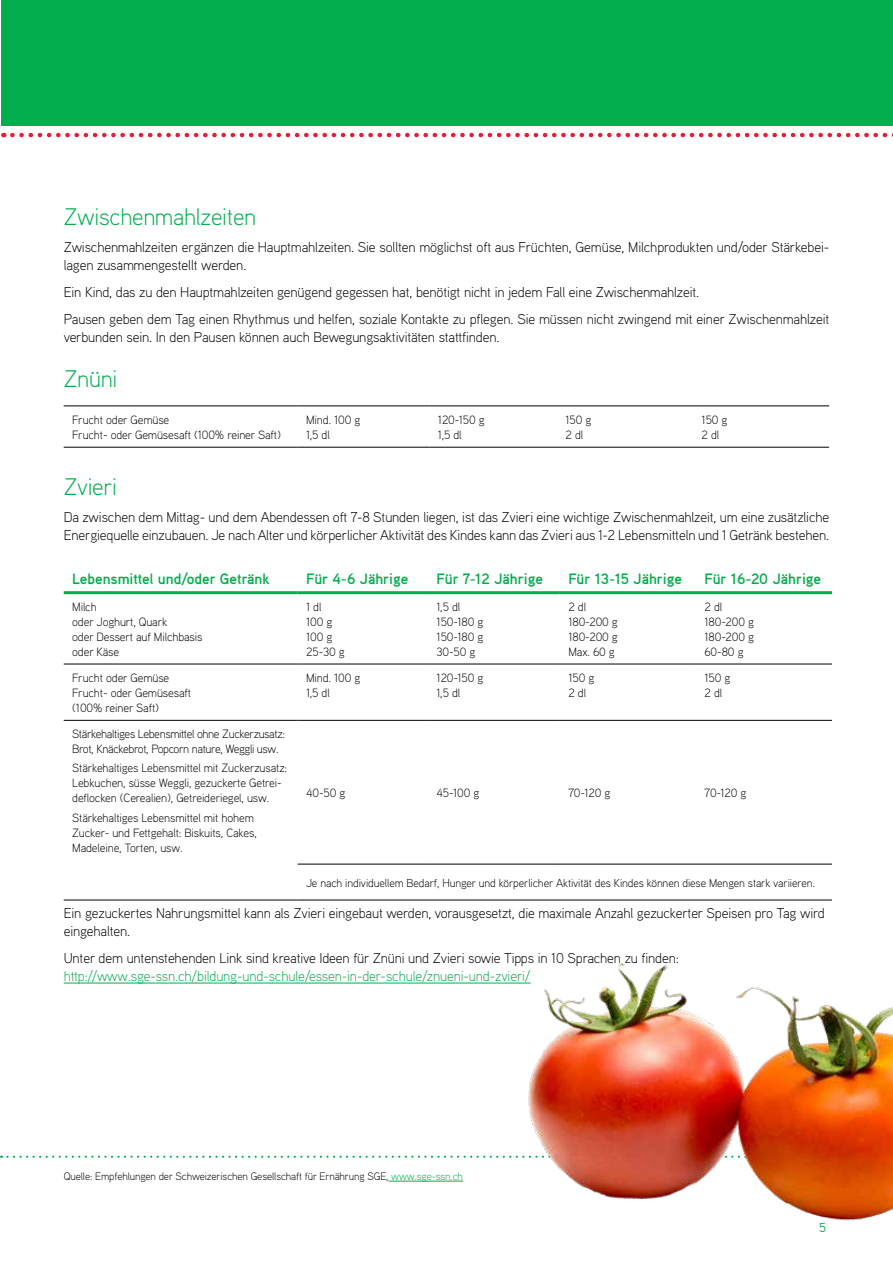
<style>
.page{position:relative;width:893px;height:1263px;background:#fff}
.page>*{position:absolute;margin:0;border:0;box-sizing:border-box;transform-origin:0 0}
.t1{font:300 24px "Aaux Pro OT";letter-spacing:-.01em;color:#00ae4d}
.t2{font:700 15px "Aaux Pro OT";color:#00ae4d}
.t3{font:300 14.25px/18px "Aaux Pro OT";letter-spacing:-.01em;color:#000}
.t4{font:300 14.25px "Aaux Pro OT";letter-spacing:-.01em;color:#00ae4d}
.t5{font:13.05px "Aaux Pro OT";color:#00ae4d}
.t6{font:300 12px/15px "Aaux Pro OT";letter-spacing:-.01em;color:#000}
.t7{font:300 12px/15px "Aaux Pro OT";letter-spacing:-.03em;color:#000}
.t8{font:300 11.55px "Aaux Pro OT";letter-spacing:-.01em;color:#000}
.t9{font:300 10.8px "Aaux Pro OT";letter-spacing:-.01em;color:#000}
.s1{color:#00ae4d}
</style>
<div class="page">
<svg style="left:1px;top:1156px;width:524px;height:2px"></svg>
<img style="left:527px;top:963px;width:366px;height:258px">
<svg style="left:12px;top:133px;width:881px;height:4px"></svg>
<div style="left:1px;top:0;width:892px;height:126px;background:#00ae4d"></div>
<hr style="left:64px;top:982px;width:467px;height:1px;background:#00ae4d">
<hr style="left:64px;top:447px;width:234px;height:1px;background:#000">
<hr style="left:298px;top:447px;width:131px;height:1px;background:#000">
<hr style="left:429px;top:447px;width:128px;height:1px;background:#000">
<hr style="left:557px;top:447px;width:136px;height:1px;background:#000">
<hr style="left:693px;top:447px;width:136px;height:1px;background:#000">
<hr style="left:64px;top:406px;width:234px;height:1px;background:#000">
<hr style="left:298px;top:406px;width:131px;height:1px;background:#000">
<hr style="left:429px;top:406px;width:128px;height:1px;background:#000">
<hr style="left:557px;top:406px;width:136px;height:1px;background:#000">
<hr style="left:693px;top:406px;width:136px;height:1px;background:#000">
<hr style="left:64px;top:664px;width:234px;height:1px;background:#000">
<hr style="left:64px;top:720px;width:234px;height:1px;background:#000">
<hr style="left:298px;top:720px;width:130px;height:1px;background:#000">
<hr style="left:428px;top:720px;width:132px;height:1px;background:#000">
<hr style="left:560px;top:720px;width:136px;height:1px;background:#000">
<hr style="left:696px;top:720px;width:136px;height:1px;background:#000">
<hr style="left:64px;top:591px;width:234px;height:3px;background:#00ae4d">
<hr style="left:298px;top:591px;width:130px;height:3px;background:#00ae4d">
<hr style="left:428px;top:591px;width:132px;height:3px;background:#00ae4d">
<hr style="left:560px;top:591px;width:136px;height:3px;background:#00ae4d">
<hr style="left:696px;top:591px;width:136px;height:3px;background:#00ae4d">
<hr style="left:298px;top:664px;width:130px;height:1px;background:#000">
<hr style="left:428px;top:664px;width:132px;height:1px;background:#000">
<hr style="left:560px;top:664px;width:136px;height:1px;background:#000">
<hr style="left:696px;top:664px;width:136px;height:1px;background:#000">
<hr style="left:64px;top:900px;width:234px;height:1px;background:#000">
<hr style="left:298px;top:864px;width:130px;height:1px;background:#000">
<hr style="left:428px;top:864px;width:132px;height:1px;background:#000">
<hr style="left:560px;top:864px;width:136px;height:1px;background:#000">
<hr style="left:696px;top:864px;width:136px;height:1px;background:#000">
<hr style="left:298px;top:900px;width:130px;height:1px;background:#000">
<hr style="left:428px;top:900px;width:132px;height:1px;background:#000">
<hr style="left:560px;top:900px;width:136px;height:1px;background:#000">
<hr style="left:696px;top:900px;width:136px;height:1px;background:#000">
<hr style="left:388px;top:1181px;width:75px;height:1px;background:#00ae4d">
<h1 class="t1" style="left:64px;top:202px;width:194px">Zwischenmahlzeiten</h1>
<p class="t3" style="left:64px;top:238px;width:767px">Zwischenmahlzeiten ergänzen die Hauptmahlzeiten. Sie sollten möglichst oft aus Früchten, Gemüse, Milchprodukten und/oder Stärkebei&shy;lagen zusammengestellt werden.</p>
<p class="t3" style="left:64px;top:278px;width:767px;line-height:27px">Ein Kind, das zu den Hauptmahlzeiten genügend gegessen hat, benötigt nicht in jedem Fall eine Zwischenmahlzeit.<br>Pausen geben dem Tag einen Rhythmus und helfen, soziale Kontakte zu pflegen. Sie müssen nicht zwingend mit einer Zwischenmahlzeit</p>
<p class="t3" style="left:64px;top:328px;width:437px">verbunden sein. In den Pausen können auch Bewegungsaktivitäten stattfinden.</p>
<h1 class="t1" style="left:64px;top:364px;width:55px">Znüni</h1>
<p class="t6" style="left:72px;top:412px;width:210px">Frucht oder Gemüse<br>Frucht- oder Gemüsesaft (100% reiner Saft)</p>
<p class="t6" style="left:306px;top:412px;width:56px">Mind. 100 g<br>1,5 dl</p>
<p class="t6" style="left:438px;top:412px;width:48px">120-150 g<br>1,5 dl</p>
<p class="t6" style="left:565px;top:412px;width:27px">150 g<br>2 dl</p>
<p class="t6" style="left:702px;top:412px;width:27px">150 g<br>2 dl</p>
<h1 class="t1" style="left:64px;top:472px;width:55px">Zvieri</h1>
<p class="t3" style="left:64px;top:508px;width:767px">Da zwischen dem Mittag- und dem Abendessen oft 7-8 Stunden liegen, ist das Zvieri eine wichtige Zwischenmahlzeit, um eine zusätzliche<br>Energiequelle einzubauen. Je nach Alter und körperlicher Aktivität des Kindes kann das Zvieri aus 1-2 Lebensmitteln und 1 Getränk bestehen.</p>
<p class="t2" style="left:72px;top:569px;width:199px">Lebensmittel und/oder Getränk</p>
<p class="t2" style="left:306px;top:569px;width:104px">Für 4-6 Jährige</p>
<p class="t2" style="left:437px;top:569px;width:108px">Für 7-12 Jährige</p>
<p class="t2" style="left:568px;top:569px;width:115px">Für 13-15 Jährige</p>
<p class="t2" style="left:704px;top:569px;width:118px">Für 16-20 Jährige</p>
<p class="t6" style="left:72px;top:598px;width:132px">Milch<br>oder Joghurt, Quark<br>oder Dessert auf Milchbasis oder Käse</p>
<p class="t6" style="left:306px;top:598px;width:40px">1 dl<br>100 g<br>100 g<br>25-30 g</p>
<p class="t6" style="left:437px;top:598px;width:48px">1,5 dl<br>150-180 g<br>150-180 g<br>30-50 g</p>
<p class="t6" style="left:568px;top:598px;width:51px">2 dl<br>180-200 g<br>180-200 g<br>Max. 60 g</p>
<p class="t6" style="left:704px;top:598px;width:51px">2 dl<br>180-200 g<br>180-200 g<br>60-80 g</p>
<p class="t6" style="left:72px;top:670px;width:120px">Frucht oder Gemüse<br>Frucht- oder Gemüsesaft (100% reiner Saft)</p>
<p class="t6" style="left:306px;top:670px;width:56px">Mind. 100 g<br>1,5 dl</p>
<p class="t6" style="left:437px;top:670px;width:48px">120-150 g<br>1,5 dl</p>
<p class="t6" style="left:568px;top:670px;width:27px">150 g<br>2 dl</p>
<p class="t6" style="left:704px;top:670px;width:27px">150 g<br>2 dl</p>
<p class="t7" style="left:72px;top:726px;width:214px">Stärkehaltiges Lebensmittel ohne Zuckerzusatz:<br>Brot, Knäckebrot, Popcorn nature, Weggli usw.</p>
<p class="t6" style="left:72px;top:760px;width:216px">Stärkehaltiges Lebensmittel mit Zuckerzusatz:<br>Lebkuchen, süsse Weggli, gezuckerte Getrei&shy;deflocken (Cerealien), Getreideriegel, usw.</p>
<p class="t6" style="left:72px;top:809px;width:186px">Stärkehaltiges Lebensmittel mit hohem<br>Zucker- und Fettgehalt: Biskuits, Cakes,<br>Madeleine, Torten, usw.</p>
<p class="t6" style="left:306px;top:785px;width:41px">40-50 g</p>
<p class="t6" style="left:437px;top:785px;width:44px">45-100 g</p>
<p class="t6" style="left:568px;top:785px;width:43px">70-120 g</p>
<p class="t6" style="left:704px;top:785px;width:43px">70-120 g</p>
<p class="t8" style="left:306px;top:875px;width:510px">Je nach individuellem Bedarf, Hunger und körperlicher Aktivität des Kindes können diese Mengen stark variieren.</p>
<p class="t3" style="left:64px;top:904px;width:763px">Ein gezuckertes Nahrungsmittel kann als Zvieri eingebaut werden, vorausgesetzt, die maximale Anzahl gezuckerter Speisen pro Tag wird eingehalten.</p>
<p class="t3" style="left:64px;top:949px;width:617px">Unter dem untenstehenden Link sind kreative Ideen für Znüni und Zvieri sowie Tipps in 10 Sprachen zu finden:</p>
<p class="t4" style="left:64px;top:967px;width:468px">http://www.sge-ssn.ch/bildung-und-schule/essen-in-der-schule/znueni-und-zvieri/</p>
<p class="t9" style="left:64px;top:1169px;width:401px">Quelle: Empfehlungen der Schweizerischen Gesellschaft für Ernährung SGE, <span class="s1">www.sge-ssn.ch</span></p>
<p class="t5" style="left:819px;top:1219px;width:8px">5</p>
</div>
